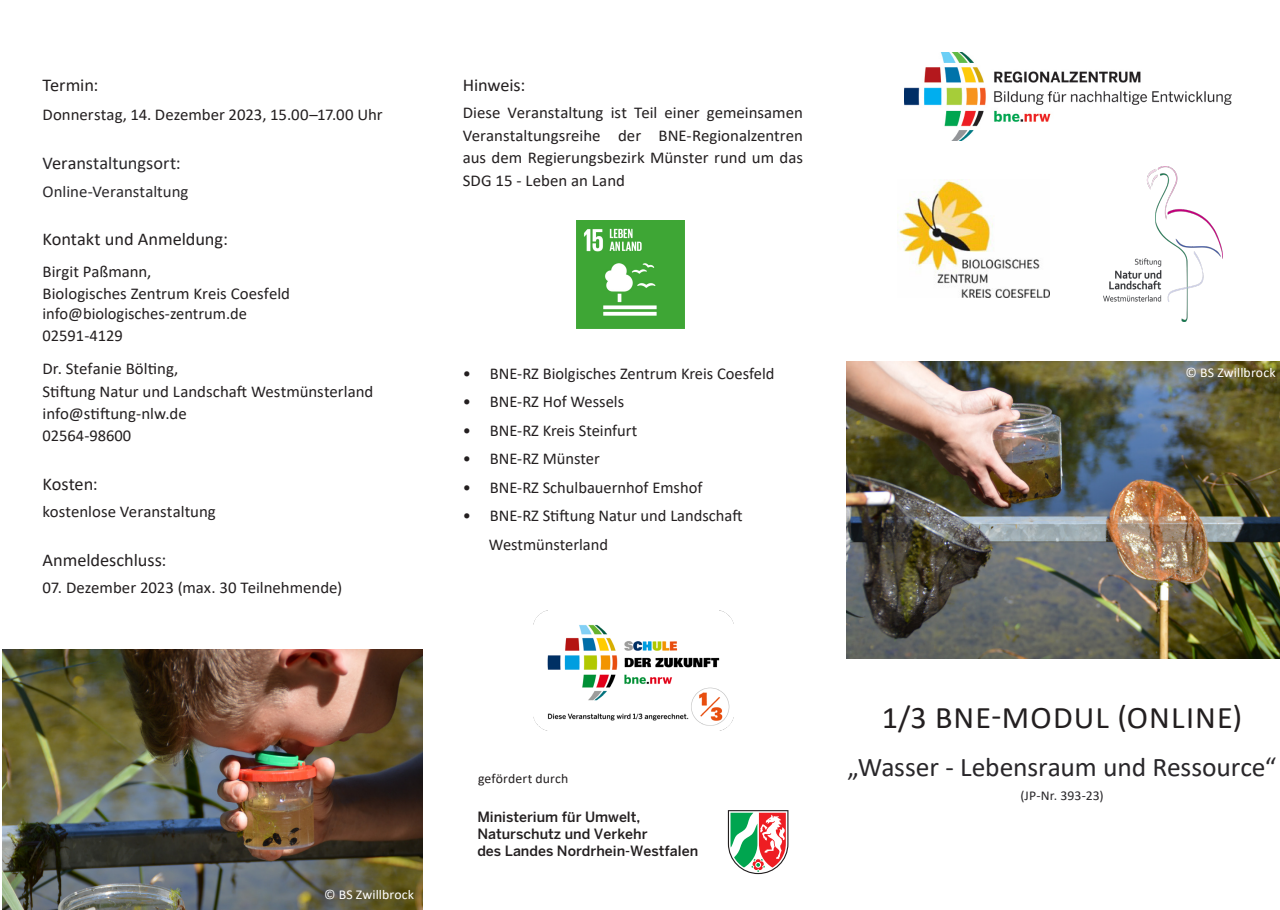
<style>
.page{position:relative;width:1280px;height:910px;background:#fff}
.page>*{position:absolute;margin:0;border:0;box-sizing:border-box;transform-origin:0 0}
.Titel{font:31.5px "Calibri";letter-spacing:.035em;color:#231f20}
.mittlere_Ü_11_16{font:27px "Calibri";letter-spacing:-.005em;color:#29272a}
.mittlere_Ü_11_16-2{font:18px "Calibri";letter-spacing:-.005em;color:#231f20}
.mittlere_Ü_11_16-3{font:18px "Calibri";color:#29272a}
.fliessen_links_9_15{font:16.5px/22.5px "Calibri";color:#231f20;text-align:justify}
.mittlere_Ü_11_16-4{font:16.5px "Calibri";color:#29272a}
.t1{font:500 14.1px/17px "Benton Sans";color:#231f20}
.fliessen_links_9_15-2{font:13.5px "Calibri";letter-spacing:.01em;color:#fff}
.mittlere_Ü_11_16-5{font:13.5px "Calibri";letter-spacing:.005em;color:#29272a}
.fliessen_links_9_15-3{font:13.5px "Calibri";letter-spacing:.01em;color:#231f20}
.s1{color:#231f20}
.s2{color:#29272a}
</style>
<div class="page">
<img style="left:904px;top:52px;width:328px;height:89px">
<img style="left:1104px;top:167px;width:118px;height:154px">
<img style="left:2px;top:649px;width:421px;height:261px">
<svg style="left:728px;top:810px;width:60px;height:64px"></svg>
<img style="left:846px;top:362px;width:434px;height:297px">
<img style="left:899px;top:180px;width:150px;height:118px">
<img style="left:576px;top:220px;width:109px;height:108px">
<img style="left:534px;top:610px;width:199px;height:121px">
<p class="mittlere_Ü_11_16-2" style="left:43px;top:73px;width:57px">Termin:</p>
<p class="fliessen_links_9_15" style="left:43px;top:102px;width:342px">Donnerstag, 14. Dezember 2023, 15.00–17.00 Uhr</p>
<p class="mittlere_Ü_11_16-3" style="left:43px;top:150px;width:140px">V<span class="s1">era</span>nstaltungsort:</p>
<p class="mittlere_Ü_11_16-4" style="left:43px;top:180px;width:148px">Online-Veranstaltung</p>
<p class="mittlere_Ü_11_16-2" style="left:43px;top:227px;width:187px">Kontakt und Anmeldung<span class="s2">:</span></p>
<p class="fliessen_links_9_15" style="left:43px;top:260px;width:110px">Birgit Paßmann,</p>
<p class="fliessen_links_9_15" style="left:43px;top:282px;width:249px">Biologisches Zentrum Kreis Coesfeld</p>
<p class="fliessen_links_9_15" style="left:43px;top:302px;width:206px">info@biologisches-zentrum.de</p>
<p class="fliessen_links_9_15" style="left:43px;top:324px;width:82px">02591-4129</p>
<p class="fliessen_links_9_15" style="left:43px;top:357px;width:137px">Dr. Stefanie Bölting,</p>
<p class="fliessen_links_9_15" style="left:43px;top:379px;width:332px">Stiftung Natur und Landschaft Westmünsterland</p>
<p class="fliessen_links_9_15" style="left:43px;top:402px;width:146px">info@stiftung-nlw.de</p>
<p class="fliessen_links_9_15" style="left:43px;top:423px;width:90px">02564-98600</p>
<p class="mittlere_Ü_11_16-2" style="left:43px;top:471px;width:57px">Kosten<span class="s2">:</span></p>
<p class="fliessen_links_9_15" style="left:43px;top:500px;width:175px">kostenlose Veranstaltung</p>
<p class="mittlere_Ü_11_16-2" style="left:43px;top:548px;width:125px">Anmeldeschluss<span class="s2">:</span></p>
<p class="fliessen_links_9_15" style="left:43px;top:576px;width:301px">07. Dezember 2023 (max. 30 Teilnehmende)</p>
<p class="fliessen_links_9_15-2" style="left:324px;top:886px;width:92px">© BS Zwillbrock</p>
<p class="mittlere_Ü_11_16-2" style="left:463px;top:73px;width:64px">Hinweis:</p>
<p class="fliessen_links_9_15" style="left:463px;top:101px;width:342px">Diese Veranstaltung ist Teil einer gemeinsamen Veranstaltungsreihe der BNE-Regionalzentren aus dem Regierungsbezirk Münster rund um das SDG 15 - Leben an Land</p>
<p class="fliessen_links_9_15" style="left:463px;top:361px;width:313px">• BNE-RZ Biolgisches Zentrum Kreis Coesfeld</p>
<p class="fliessen_links_9_15" style="left:463px;top:390px;width:163px">• BNE-RZ Hof Wessels</p>
<p class="fliessen_links_9_15" style="left:463px;top:418px;width:176px">• BNE-RZ Kreis Steinfurt</p>
<p class="fliessen_links_9_15" style="left:463px;top:447px;width:138px">• BNE-RZ Münster</p>
<p class="fliessen_links_9_15" style="left:463px;top:475px;width:241px">• BNE-RZ Schulbauernhof Emshof</p>
<p class="fliessen_links_9_15" style="left:463px;top:504px;width:281px">• BNE-RZ Stiftung Natur und Landschaft</p>
<p class="fliessen_links_9_15" style="left:489px;top:532px;width:121px">Westmünsterland</p>
<p class="fliessen_links_9_15-3" style="left:478px;top:769px;width:92px">gefördert durch</p>
<p class="t1" style="left:477px;top:809px;width:222px">Ministerium für Umwelt,<br>Naturschutz und Verkehr<br>des Landes Nordrhein-Westfalen</p>
<p class="fliessen_links_9_15-2" style="left:1185px;top:363px;width:92px">© BS Zwillbrock</p>
<p class="Titel" style="left:882px;top:696px;width:362px">1/3 BNE-MODUL (ONLINE)</p>
<p class="mittlere_Ü_11_16" style="left:848px;top:749px;width:430px">„Wasser - Lebensraum und Ressource“</p>
<p class="mittlere_Ü_11_16-5" style="left:1020px;top:787px;width:85px">(JP-Nr. 393-23)</p>
</div>
